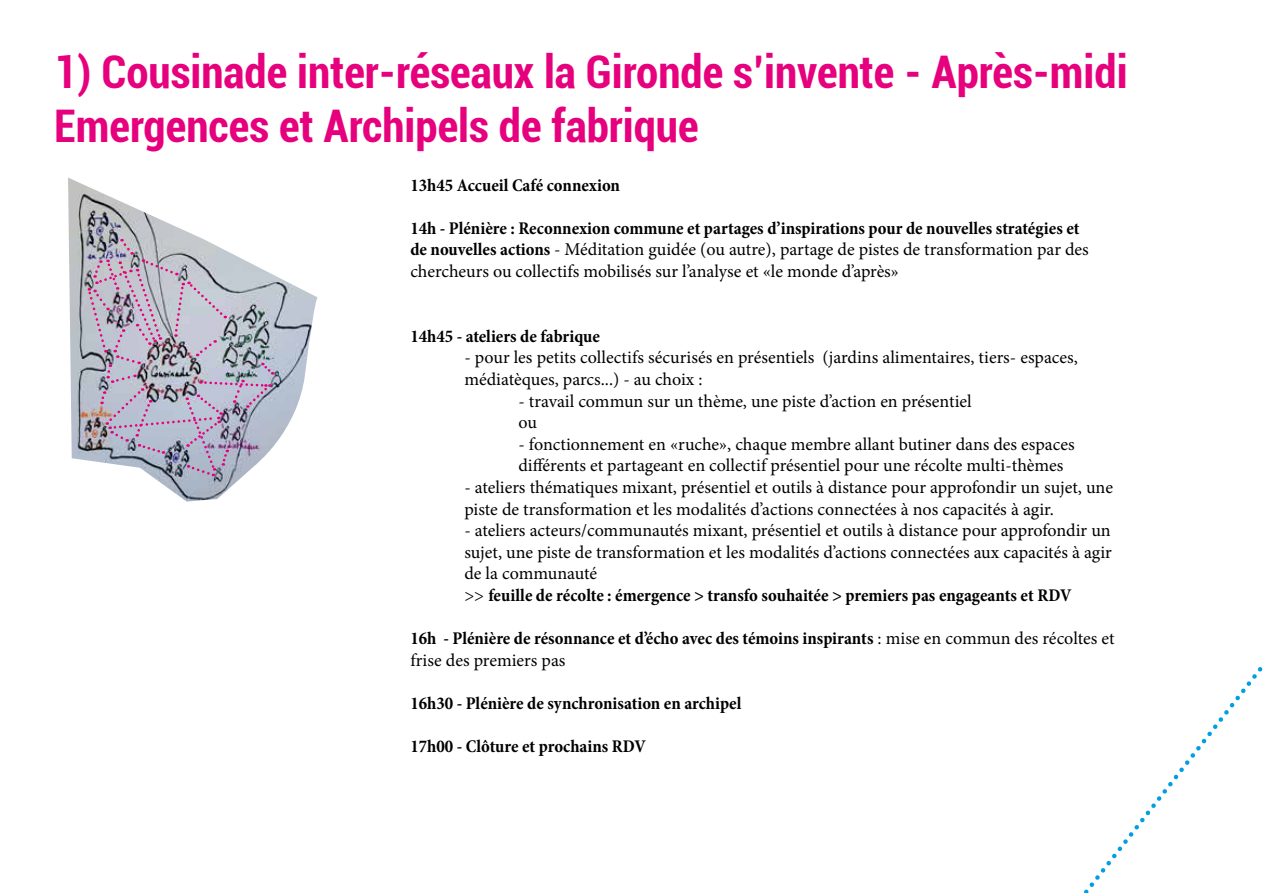
<style>
.page{position:relative;width:1263px;height:893px;background:#fff}
.page>*{position:absolute;margin:0;border:0;box-sizing:border-box;transform-origin:0 0}
.t1{font:700 condensed 45px/54px "Roboto";color:#e6007d}
.t2{font:18px/21.6px "Minion Pro";color:#000}
.t3{font:700 condensed 18px/21.6px "Minion Pro";color:#000}
.s1{font-weight:700;font-stretch:condensed}
.s2{font-weight:400;font-stretch:normal}
</style>
<div class="page">
<img style="left:68px;top:178px;width:250px;height:324px">
<img style="left:86px;top:239px;width:188px;height:238px">
<svg style="left:1084px;top:667px;width:179px;height:226px"></svg>
<h1 class="t1" style="left:54px;top:43px;width:1075px">1) Cousinade inter-réseaux la Gironde s’invente - Après-midi<br>Emergences et Archipels de fabrique</h1>
<p class="t3" style="left:410px;top:174px;width:211px">13h45 Accueil Café connexion</p>
<p class="t2" style="left:410px;top:217px;width:680px"><span class="s1">14h - Plénière : Reconnexion commune et partages d’inspirations pour de nouvelles stratégies et de nouvelles actions</span> - Méditation guidée (ou autre), partage de pistes de transformation par des chercheurs ou collectifs mobilisés sur l’analyse et «le monde d’après»</p>
<p class="t3" style="left:410px;top:325px;width:191px">14h45 - ateliers de fabrique</p>
<p class="t2" style="left:464px;top:347px;width:615px">- pour les petits collectifs sécurisés en présentiels (jardins alimentaires, tiers- espaces, médiatèques, parcs...) - au choix :</p>
<p class="t2" style="left:518px;top:390px;width:455px">- travail commun sur un thème, une piste d’action en présentiel ou</p>
<p class="t2" style="left:518px;top:433px;width:558px">- fonctionnement en «ruche», chaque membre allant butiner dans des espaces différents et partageant en collectif présentiel pour une récolte multi-thèmes</p>
<p class="t2" style="left:464px;top:477px;width:650px">- ateliers thématiques mixant, présentiel et outils à distance pour approfondir un sujet, une piste de transformation et les modalités d’actions connectées à nos capacités à agir.</p>
<p class="t2" style="left:464px;top:520px;width:649px">- ateliers acteurs/communautés mixant, présentiel et outils à distance pour approfondir un sujet, une piste de transformation et les modalités d’actions connectées aux capacités à agir de la communauté<br>&gt;&gt; <span class="s1">feuille de récolte : émergence &gt; transfo souhaitée &gt; premiers pas engageants et RDV</span></p>
<p class="t3" style="left:410px;top:628px;width:706px">16h - Plénière de résonnance et d’écho avec des témoins inspirants <span class="s2">: mise en commun des récoltes et frise des premiers pas</span></p>
<p class="t3" style="left:410px;top:692px;width:333px">16h30 - Plénière de synchronisation en archipel</p>
<p class="t3" style="left:410px;top:736px;width:237px">17h00 - Clôture et prochains RDV</p>
</div>
